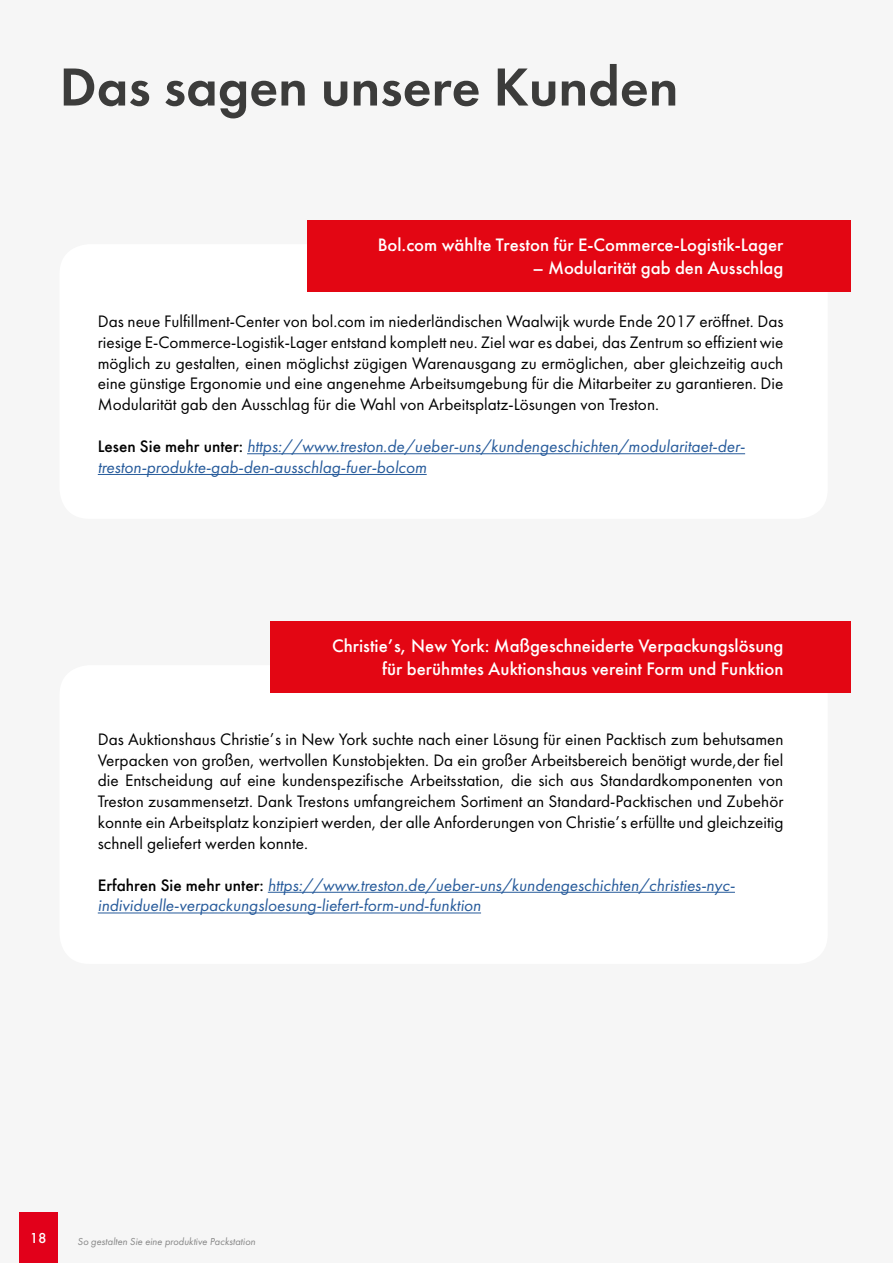
<style>
.page{position:relative;width:893px;height:1263px;background:#f6f6f6}
.page>*{position:absolute;margin:0;border:0;box-sizing:border-box;transform-origin:0 0}
.t1{font:55.5px "Futura Demi";color:#3c3c3b}
.t2{font:500 18.75px/22.5px "Futura";color:#fff;text-align:right}
.t3{font:17.25px/20.7px "Futura";color:#000;text-align:justify}
.t4{font:italic 17.25px/20.7px "Futura";color:#275b9b}
.t5{font:500 15px "Futura";color:#fff}
.t6{font:italic 10.5px "Futura";color:#878787}
.s1{font-weight:500;font-style:normal;color:#000}
</style>
<div class="page">
<div style="left:19px;top:1212px;width:38px;height:51px;background:#e2001a"></div>
<div style="left:60px;top:244px;width:768px;height:275px;background:#fff;border-radius:30px"></div>
<div style="left:60px;top:665px;width:768px;height:299px;background:#fff;border-radius:30px"></div>
<div style="left:308px;top:220px;width:543px;height:72px;background:#e30613"></div>
<div style="left:271px;top:621px;width:580px;height:71px;background:#e30613"></div>
<hr style="left:247px;top:453px;width:498px;height:1px;background:#275b9b">
<hr style="left:98px;top:474px;width:329px;height:1px;background:#275b9b">
<hr style="left:268px;top:892px;width:467px;height:1px;background:#275b9b">
<hr style="left:98px;top:912px;width:383px;height:1px;background:#275b9b">
<h1 class="t1" style="left:60px;top:52px;width:620px">Das sagen unsere Kunden</h1>
<p class="t2" style="left:378px;top:234px;width:407px">Bol.com wählte Treston für E-Commerce-Logistik-Lager</p>
<p class="t2" style="left:533px;top:257px;width:252px">– Modularität gab den Ausschlag</p>
<p class="t3" style="left:98px;top:311px;width:687px">Das neue Fulfillment-Center von bol.com im niederländischen Waalwijk wurde Ende 2017 eröffnet. Das riesige E-Commerce-Logistik-Lager entstand komplett neu. Ziel war es dabei, das Zentrum so effizient wie möglich zu gestalten, einen möglichst zügigen Warenausgang zu ermöglichen, aber gleichzeitig auch eine günstige Ergonomie und eine angenehme Arbeitsumgebung für die Mitarbeiter zu garantieren. Die Modularität gab den Ausschlag für die Wahl von Arbeitsplatz-Lösungen von Treston.</p>
<p class="t4" style="left:98px;top:436px;width:649px"><span class="s1">Lesen Sie mehr unter:</span> https://www.treston.de/ueber-uns/kundengeschichten/modularitaet-der&shy;treston-produkte-gab-den-ausschlag-fuer-bolcom</p>
<p class="t2" style="left:332px;top:635px;width:453px">Christie’s, New York: Maßgeschneiderte Verpackungslösung für berühmtes Auktionshaus vereint Form und Funktion</p>
<p class="t3" style="left:98px;top:729px;width:687px">Das Auktionshaus Christie’s in New York suchte nach einer Lösung für einen Packtisch zum behutsamen Verpacken von großen, wertvollen Kunstobjekten. Da ein großer Arbeitsbereich benötigt wurde,der fiel die Entscheidung auf eine kundenspezifische Arbeitsstation, die sich aus Standardkomponenten von Treston zusammensetzt. Dank Trestons umfangreichem Sortiment an Standard-Packtischen und Zubehör konnte ein Arbeitsplatz konzipiert werden, der alle Anforderungen von Christie’s erfüllte und gleichzeitig schnell geliefert werden konnte.</p>
<p class="t4" style="left:98px;top:874px;width:639px"><span class="s1">Erfahren Sie mehr unter:</span> https://www.treston.de/ueber-uns/kundengeschichten/christies-nyc&shy;individuelle-verpackungsloesung-liefert-form-und-funktion</p>
<p class="t5" style="left:30px;top:1228px;width:19px">18</p>
<p class="t6" style="left:78px;top:1235px;width:179px">So gestalten Sie eine produktive Packstation</p>
</div>
